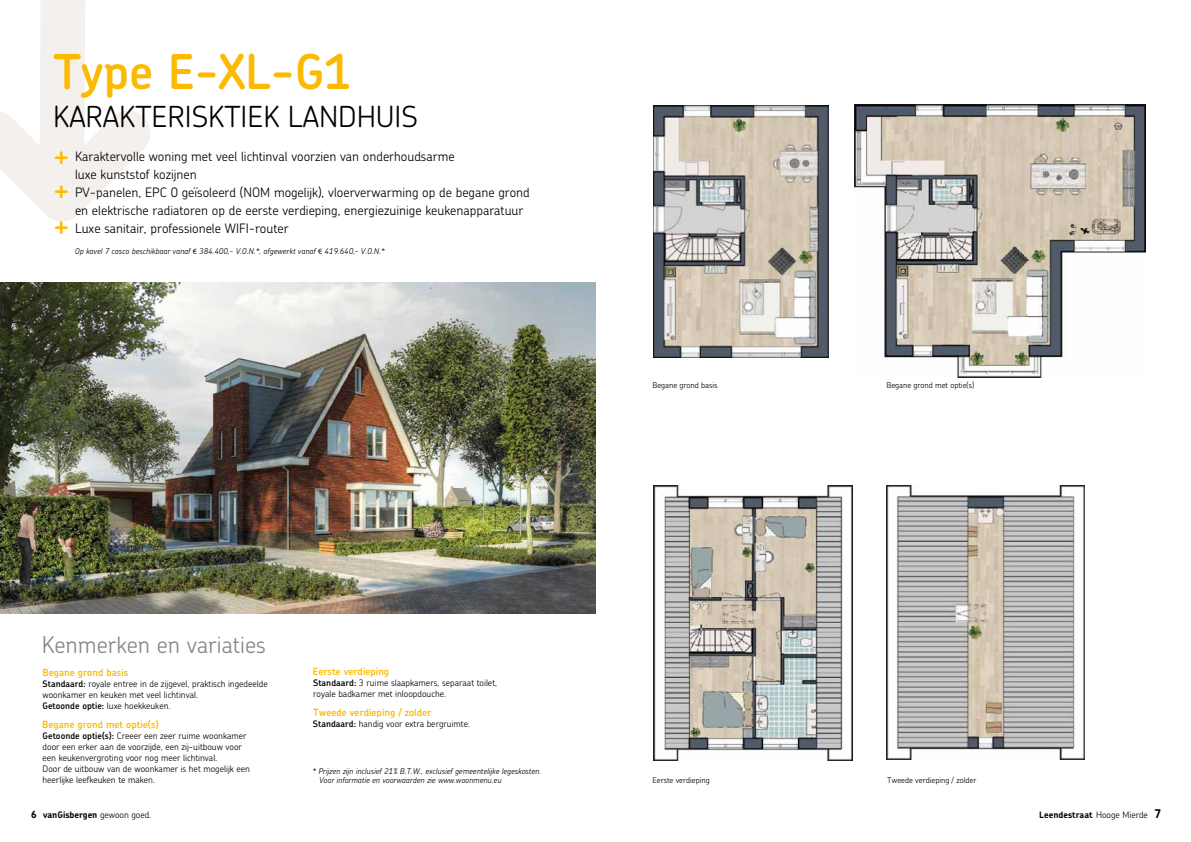
<style>
.page{position:relative;width:1191px;height:842px;background:#fff}
.page>*{position:absolute;margin:0;border:0;box-sizing:border-box;transform-origin:0 0}
.t1{font:600 48px "Chevin";color:#fbba00}
.t2{font:500 30px/35.2px "Chevin";color:#fbba00;text-align:justify}
.t3{font:300 29px "Chevin";color:#000}
.t4{font:300 23px "Chevin";color:#878787}
.t5{font:300 13px/18px "Chevin";color:#000}
.t6{font:600 10px "Chevin";color:#fbba00}
.t7{font:300 9px/11px "Chevin";color:#000}
.t8{font:700 9px "Chevin";color:#000}
.t9{font:italic 300 8px/9px "Chevin";color:#000}
.t10{font:300 8px "Chevin";color:#000}
.s1{font-family:"Myriad Pro";font-weight:400;font-style:normal}
.s2{font-weight:600}
.s3{font-size:10px}
.s4{font-weight:300}
.s5{font-size:12px}
</style>
<div class="page">
<img style="left:854px;top:104px;width:291px;height:274px">
<svg style="left:0;top:0;width:150px;height:222px"></svg>
<img style="left:0;top:282px;width:596px;height:332px">
<img style="left:653px;top:105px;width:176px;height:252px">
<img style="left:653px;top:485px;width:199px;height:275px">
<img style="left:886px;top:485px;width:199px;height:274px">
<h1 class="t1" style="left:53px;top:40px;width:300px">Type E-XL-G1</h1>
<h3 class="t3" style="left:53px;top:97px;width:366px">KARAKTERISKTIEK LANDHUIS</h3>
<h2 class="t2" style="left:53px;top:137px;width:18px">+ + +</h2>
<p class="t9" style="left:75px;top:247px;width:311px">Op kavel 7 casco beschikbaar vanaf <span class="s1">€</span> 384.400,- V.O.N.*, afgewerkt vanaf <span class="s1">€</span> 419.640,- V.O.N.*</p>
<p class="t5" style="left:75px;top:147px;width:456px">Karaktervolle woning met veel lichtinval voorzien van onderhoudsarme<br>luxe kunststof kozijnen<br>PV-panelen, EPC 0 geïsoleerd (NOM mogelijk), vloerverwarming op de begane grond en elektrische radiatoren op de eerste verdieping, energiezuinige keukenapparatuur Luxe sanitair, professionele WIFI-router</p>
<h3 class="t4" style="left:42px;top:630px;width:226px">Kenmerken en variaties</h3>
<p class="t6" style="left:42px;top:665px;width:88px">Begane grond basis</p>
<p class="t6" style="left:313px;top:665px;width:78px">Eerste verdieping</p>
<p class="t7" style="left:313px;top:677px;width:185px"><span class="s2">Standaard:</span> 3 ruime slaapkamers, separaat toilet, royale badkamer met inloopdouche.</p>
<p class="t6" style="left:313px;top:706px;width:120px">Tweede verdieping / zolder</p>
<p class="t7" style="left:313px;top:718px;width:159px"><span class="s2">Standaard:</span> handig voor extra bergruimte.</p>
<p class="t7" style="left:43px;top:678px;width:227px"><span class="s2">Standaard:</span> royale entree in de zijgevel, praktisch ingedeelde woonkamer en keuken met veel lichtinval.<br><span class="s2">Getoonde optie:</span> luxe hoekkeuken.</p>
<p class="t6" style="left:42px;top:718px;width:118px">Begane grond met optie(s)</p>
<p class="t7" style="left:43px;top:730px;width:209px"><span class="s2">Getoonde optie(s):</span> Creeer een zeer ruime woonkamer door een erker aan de voorzijde, een zij-uitbouw voor een keukenvergroting voor nog meer lichtinval.<br>Door de uitbouw van de woonkamer is het mogelijk een heerlijke leefkeuken te maken.</p>
<p class="t9" style="left:319px;top:766px;width:223px;text-indent:-7px">* Prijzen zijn inclusief 21% B.T.W., exclusief gemeentelijke legeskosten.<br>Voor informatie en voorwaarden zie www.woonmenu.eu</p>
<p class="t10" style="left:652px;top:380px;width:67px">Begane grond basis</p>
<p class="t10" style="left:886px;top:380px;width:89px">Begane grond met optie(s)</p>
<p class="t10" style="left:652px;top:774px;width:59px">Eerste verdieping</p>
<p class="t10" style="left:887px;top:774px;width:91px">Tweede verdieping / zolder</p>
<p class="t8" style="left:31px;top:809px;width:122px"><span class="s3">6</span> vanGisbergen <span class="s4">gewoon goed.</span></p>
<p class="t8" style="left:1039px;top:809px;width:123px">Leendestraat <span class="s4">Hooge Mierde</span> <span class="s5">7</span></p>
</div>
